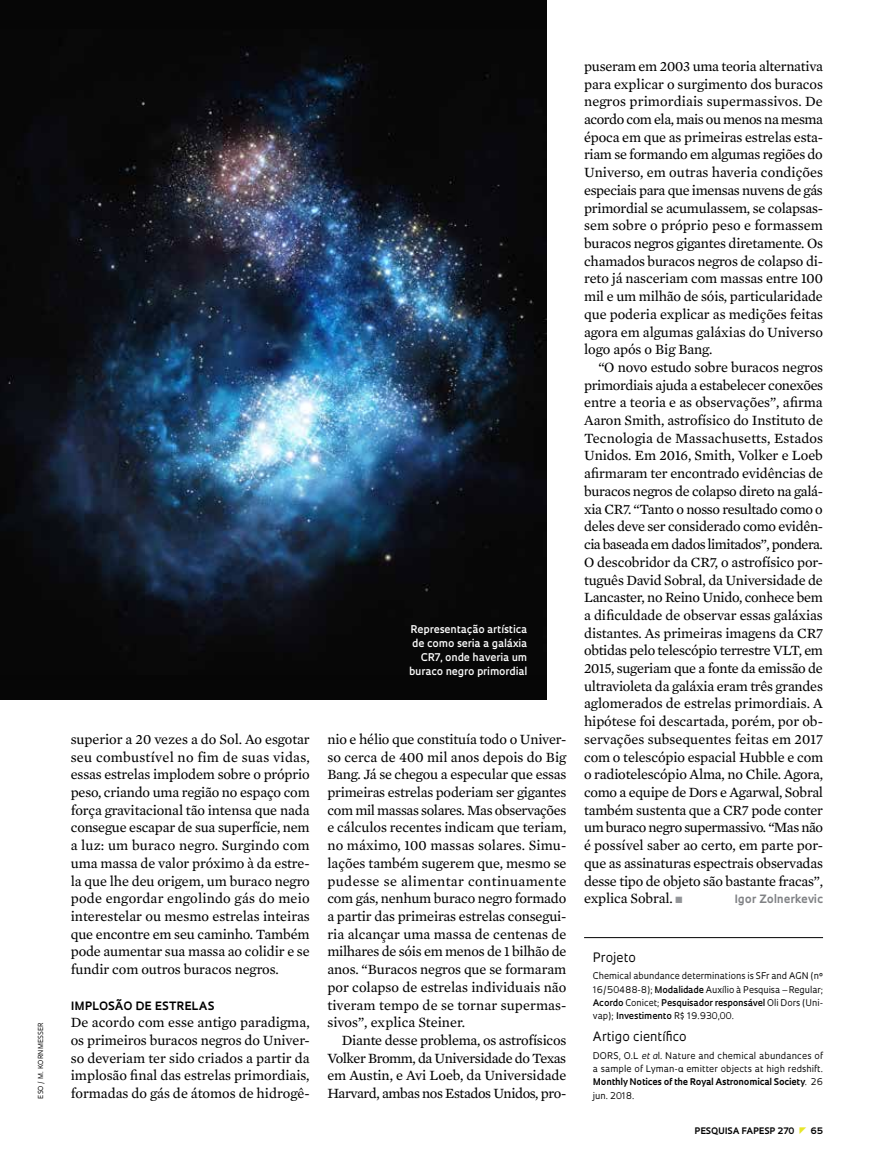
<style>
.page{position:relative;width:885px;height:1169px;background:#fff}
.page>*{position:absolute;margin:0;border:0;box-sizing:border-box;transform-origin:0 0}
.t1{font:14.4px/17.7px "Mercury Text G2";letter-spacing:-.005em;color:#000;text-align:justify}
.t2{font:12.6px "Oculum";color:#000}
.t3{font:700 11.25px "Oculum";letter-spacing:.03em;color:#000}
.t4{font:700 11.25px "Oculum";letter-spacing:.01em;color:#808285}
.t5{font:600 10.35px/14.1px "Oculum";color:#fff;text-align:right}
.t6{font:9px/13.4px "Oculum";color:#000;text-align:justify}
.t7{font:700 8.7px "Oculum";letter-spacing:.015em;color:#000}
.t8{font:6.75px "Oculum";letter-spacing:.015em;color:#000}
.s1{color:#939598}
.s2{font-weight:600}
.s3{font-style:italic}
.s4{font-family:"Helvetica"}
.s5{font-weight:700}
</style>
<div class="page">
<div style="left:0;top:0;width:546px;height:699px;background:#060606"></div>
<img style="left:1px;top:49px;width:545px;height:602px">
<hr style="left:584px;top:937px;width:239px;height:1px;background:#000">
<p class="t8" style="left:36px;top:1098px;width:77px;rotate:-90deg">ESO / M. KORNMESSER</p>
<p class="t1" style="left:71px;top:729px;width:241px">superior a 20 vezes a do Sol. Ao esgotar seu combustível no fim de suas vidas, essas estrelas implodem sobre o próprio peso, criando uma região no espaço com força gravitacional tão intensa que nada consegue escapar de sua superfície, nem a luz: um buraco negro. Surgindo com uma massa de valor próximo à da estre&shy;la que lhe deu origem, um buraco negro pode engordar engolindo gás do meio interestelar ou mesmo estrelas inteiras que encontre em seu caminho. Também pode aumentar sua massa ao colidir e se fundir com outros buracos negros.</p>
<p class="t3" style="left:71px;top:997px;width:145px">IMPLOSÃO DE ESTRELAS</p>
<p class="t1" style="left:71px;top:1012px;width:240px">De acordo com esse antigo paradigma, os primeiros buracos negros do Univer&shy;so deveriam ter sido criados a partir da implosão final das estrelas primordiais, formadas do gás de átomos de hidrogê-</p>
<p class="t5" style="left:409px;top:621px;width:120px">Representação artística de como seria a galáxia<br>CR7, onde haveria um buraco negro primordial</p>
<p class="t1" style="left:327px;top:729px;width:241px">nio e hélio que constituía todo o Univer&shy;so cerca de 400 mil anos depois do Big Bang. Já se chegou a especular que essas primeiras estrelas poderiam ser gigantes com mil massas solares. Mas observações e cálculos recentes indicam que teriam, no máximo, 100 massas solares. Simu&shy;lações também sugerem que, mesmo se pudesse se alimentar continuamente com gás, nenhum buraco negro formado a partir das primeiras estrelas consegui&shy;ria alcançar uma massa de centenas de milhares de sóis em menos de 1 bilhão de anos. “Buracos negros que se formaram por colapso de estrelas individuais não tiveram tempo de se tornar supermas&shy;sivos”, explica Steiner.</p>
<p class="t1" style="left:327px;top:1030px;width:240px;text-indent:14px">Diante desse problema, os astrofísicos Volker Bromm, da Universidade do Texas em Austin, e Avi Loeb, da Universidade Harvard, ambas nos Estados Unidos, pro-</p>
<p class="t1" style="left:584px;top:56px;width:241px">puseram em 2003 uma teoria alternativa para explicar o surgimento dos buracos negros primordiais supermassivos. De acordo com ela, mais ou menos na mesma época em que as primeiras estrelas esta&shy;riam se formando em algumas regiões do Universo, em outras haveria condições especiais para que imensas nuvens de gás primordial se acumulassem, se colapsas&shy;sem sobre o próprio peso e formassem buracos negros gigantes diretamente. Os chamados buracos negros de colapso di&shy;reto já nasceriam com massas entre 100 mil e um milhão de sóis, particularidade que poderia explicar as medições feitas agora em algumas galáxias do Universo logo após o Big Bang.</p>
<p class="t1" style="left:584px;top:357px;width:241px;text-indent:14px">“O novo estudo sobre buracos negros primordiais ajuda a estabelecer conexões entre a teoria e as observações”, afirma Aaron Smith, astrofísico do Instituto de Tecnologia de Massachusetts, Estados Unidos. Em 2016, Smith, Volker e Loeb afirmaram ter encontrado evidências de buracos negros de colapso direto na galá&shy;xia CR7. “Tanto o nosso resultado como o deles deve ser considerado como evidên&shy;cia baseada em dados limitados”, pondera.<br>O descobridor da CR7, o astrofísico por&shy;tuguês David Sobral, da Universidade de Lancaster, no Reino Unido, conhece bem a dificuldade de observar essas galáxias distantes. As primeiras imagens da CR7 obtidas pelo telescópio terrestre VLT, em 2015, sugeriam que a fonte da emissão de ultravioleta da galáxia eram três grandes aglomerados de estrelas primordiais. A hipótese foi descartada, porém, por ob&shy;servações subsequentes feitas em 2017 com o telescópio espacial Hubble e com o radiotelescópio Alma, no Chile. Agora, como a equipe de Dors e Agarwal, Sobral também sustenta que a CR7 pode conter um buraco negro supermassivo. “Mas não é possível saber ao certo, em parte por&shy;que as assinaturas espectrais observadas desse tipo de objeto são bastante fracas”, explica Sobral. <span class="s1">■</span></p>
<p class="t4" style="left:734px;top:891px;width:90px">Igor Zolnerkevic</p>
<p class="t2" style="left:593px;top:949px;width:45px">Projeto</p>
<p class="t6" style="left:593px;top:969px;width:232px">Chemical abundance determinations is SFr and AGN (nº 16/50488-8); <span class="s2">Modalidade</span> Auxílio à Pesquisa – Regular; <span class="s2">Acordo</span> Conicet; <span class="s2">Pesquisador responsável</span> Oli Dors (Uni&shy;vap); <span class="s2">Investimento</span> R$ 19.930,00.</p>
<p class="t2" style="left:593px;top:1028px;width:95px">Artigo científico</p>
<p class="t6" style="left:593px;top:1048px;width:232px">DORS, O.L <span class="s3">et a</span>l. Nature and chemical abundances of a sample of Lyman-<span class="s4">α</span> emitter objects at high redshift.<br><span class="s5">Monthly Notices of the Royal Astronomical Society</span>. 26 jun. 2018.</p>
<p class="t7" style="left:695px;top:1124px;width:101px">PESQUISA FAPESP 270</p>
<p class="t7" style="left:810px;top:1124px;width:14px">65</p>
</div>
